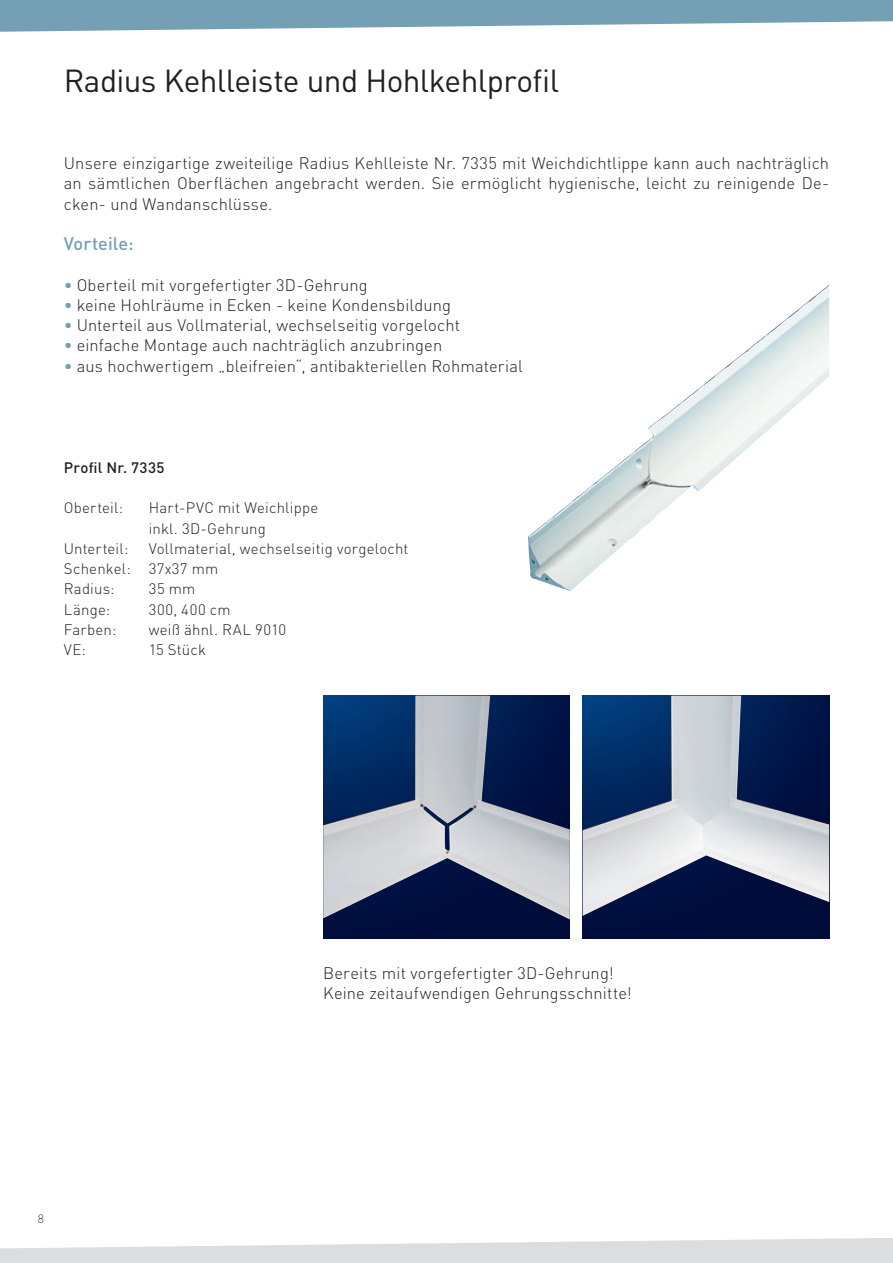
<style>
.page{position:relative;width:893px;height:1263px;background:#fff}
.page>*{position:absolute;margin:0;border:0;box-sizing:border-box;transform-origin:0 0}
.Head{font:31.5px "DIN Pro";letter-spacing:-.02em;color:#231f20}
.Head_Text_grün{font:500 18px "DIN Pro";letter-spacing:.005em;color:#749fb4}
.Text{font:300 16.5px/20.2px "DIN Pro";letter-spacing:.01em;color:#231f20;text-align:justify}
.Text-2{font:300 15px/20.2px "DIN Pro";letter-spacing:.015em;color:#231f20}
.Text-3{font:500 15px "DIN Pro";letter-spacing:.02em;color:#231f20}
.t1{font:300 12px "DIN Pro";color:#3e3e3f}
.s1{color:#749fb4}
</style>
<div class="page">
<svg style="left:0;top:1238px;width:893px;height:25px"></svg>
<svg style="left:0;top:0;width:893px;height:32px"></svg>
<img style="left:528px;top:285px;width:301px;height:306px">
<div style="left:323px;top:696px;width:247px;height:243px;background:#000c3b"></div>
<img style="left:323px;top:696px;width:247px;height:223px">
<div style="left:583px;top:696px;width:246px;height:243px;background:#000c3b"></div>
<img style="left:583px;top:696px;width:246px;height:220px">
<p class="Head" style="left:64px;top:59px;width:497px">Radius Kehlleiste und Hohlkehlprofil</p>
<p class="Text" style="left:64px;top:152px;width:767px">Unsere einzigartige zweiteilige Radius Kehlleiste Nr. 7335 mit Weichdichtlippe kann auch nachträglich an sämtlichen Oberflächen angebracht werden. Sie ermöglicht hygienische, leicht zu reinigende De&shy;cken- und Wandanschlüsse.</p>
<p class="Head_Text_grün" style="left:64px;top:231px;width:71px">Vorteile:</p>
<p class="Text" style="left:64px;top:274px;width:306px"><span class="s1">•</span> Oberteil mit vorgefertigter 3D-Gehrung</p>
<p class="Text" style="left:64px;top:294px;width:389px"><span class="s1">•</span> keine Hohlräume in Ecken - keine Kondensbildung</p>
<p class="Text" style="left:64px;top:314px;width:398px"><span class="s1">•</span> Unterteil aus Vollmaterial, wechselseitig vorgelocht</p>
<p class="Text" style="left:64px;top:335px;width:380px"><span class="s1">•</span> einfache Montage auch nachträglich anzubringen</p>
<p class="Text" style="left:64px;top:355px;width:461px"><span class="s1">•</span> aus hochwertigem „bleifreien“, antibakteriellen Rohmaterial</p>
<p class="Text-3" style="left:64px;top:457px;width:102px">Profil Nr. 7335</p>
<p class="Text-2" style="left:64px;top:497px;width:61px">Oberteil:</p>
<p class="Text-2" style="left:149px;top:497px;width:171px">Hart-PVC mit Weichlippe inkl. 3D-Gehrung</p>
<p class="Text-2" style="left:64px;top:538px;width:66px">Unterteil:</p>
<p class="Text-2" style="left:149px;top:538px;width:261px">Vollmaterial, wechselseitig vorgelocht</p>
<p class="Text-2" style="left:64px;top:558px;width:156px">Schenkel: 37x37 mm</p>
<p class="Text-2" style="left:64px;top:578px;width:52px">Radius:</p>
<p class="Text-2" style="left:149px;top:578px;width:48px">35 mm</p>
<p class="Text-2" style="left:64px;top:598px;width:48px">Länge:</p>
<p class="Text-2" style="left:149px;top:598px;width:83px">300, 400 cm</p>
<p class="Text-2" style="left:64px;top:619px;width:54px">Farben:</p>
<p class="Text-2" style="left:149px;top:619px;width:139px">weiß ähnl. RAL 9010</p>
<p class="Text-2" style="left:64px;top:639px;width:24px">VE:</p>
<p class="Text-2" style="left:149px;top:639px;width:59px">15 Stück</p>
<p class="t1" style="left:38px;top:1211px;width:8px">8</p>
<p class="Text" style="left:323px;top:962px;width:292px">Bereits mit vorgefertigter 3D-Gehrung!</p>
<p class="Text" style="left:323px;top:983px;width:310px">Keine zeitaufwendigen Gehrungsschnitte!</p>
</div>
